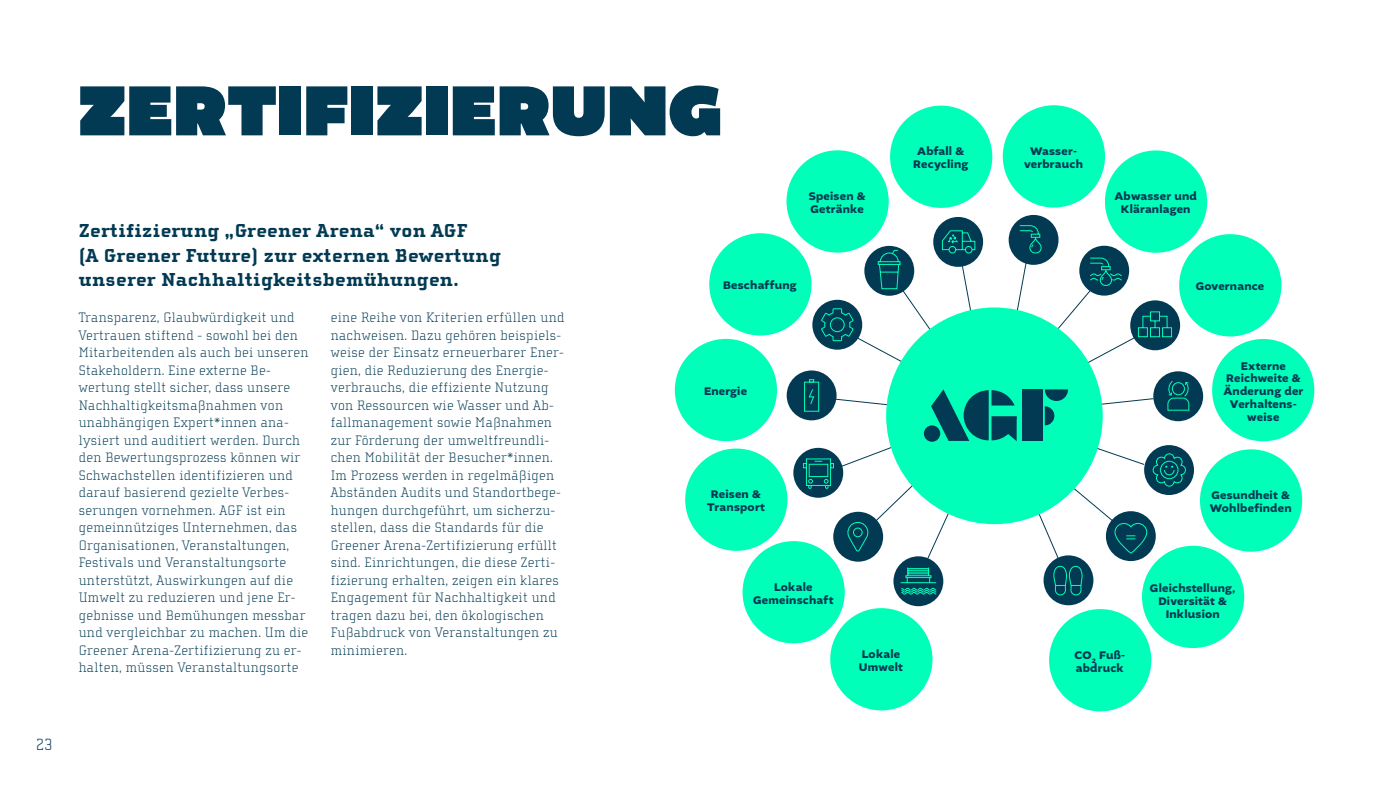
<style>
.page{position:relative;width:1400px;height:788px;background:#fff}
.page>*{position:absolute;margin:0;border:0;box-sizing:border-box;transform-origin:0 0}
.t1{font:900 74.38px "Altivo";letter-spacing:.02em;color:#033a53}
.t2{font:800 19.25px/24.5px "Cholla Slab OT";letter-spacing:.02em;color:#033a53}
.t3{font:100 16.62px "Cholla Slab OT";color:#033a53}
.t4{font:100 14px/17.5px "Cholla Slab OT";letter-spacing:.02em;color:#033a53}
.t5{font:700 11.64px/12.9px "Altivo";letter-spacing:.02em;color:#033a53;text-align:center}
</style>
<div class="page">
<div style="left:793px;top:448px;width:50px;height:49px;background:#033a53;border-radius:50%"></div>
<svg style="left:803px;top:458px;width:31px;height:31px"></svg>
<div style="left:675px;top:339px;width:102px;height:102px;background:#00ffb9;border-radius:50%"></div>
<div style="left:685px;top:448px;width:102px;height:102px;background:#00ffb9;border-radius:50%"></div>
<div style="left:709px;top:233px;width:103px;height:102px;background:#00ffb9;border-radius:50%"></div>
<div style="left:787px;top:150px;width:102px;height:102px;background:#00ffb9;border-radius:50%"></div>
<div style="left:890px;top:106px;width:102px;height:102px;background:#00ffb9;border-radius:50%"></div>
<div style="left:1003px;top:105px;width:102px;height:102px;background:#00ffb9;border-radius:50%"></div>
<div style="left:1105px;top:150px;width:102px;height:103px;background:#00ffb9;border-radius:50%"></div>
<div style="left:1179px;top:234px;width:102px;height:102px;background:#00ffb9;border-radius:50%"></div>
<div style="left:1212px;top:339px;width:102px;height:102px;background:#00ffb9;border-radius:50%"></div>
<div style="left:1200px;top:449px;width:102px;height:102px;background:#00ffb9;border-radius:50%"></div>
<div style="left:1142px;top:545px;width:102px;height:103px;background:#00ffb9;border-radius:50%"></div>
<div style="left:1049px;top:609px;width:102px;height:102px;background:#00ffb9;border-radius:50%"></div>
<div style="left:830px;top:608px;width:102px;height:102px;background:#00ffb9;border-radius:50%"></div>
<div style="left:743px;top:541px;width:102px;height:102px;background:#00ffb9;border-radius:50%"></div>
<div style="left:933px;top:217px;width:50px;height:50px;background:#033a53;border-radius:50%"></div>
<div style="left:1079px;top:246px;width:50px;height:49px;background:#033a53;border-radius:50%"></div>
<div style="left:1009px;top:215px;width:50px;height:50px;background:#033a53;border-radius:50%"></div>
<svg style="left:942px;top:230px;width:34px;height:84px"></svg>
<svg style="left:1014px;top:225px;width:28px;height:89px"></svg>
<div style="left:1130px;top:300px;width:50px;height:50px;background:#033a53;border-radius:50%"></div>
<div style="left:1153px;top:371px;width:50px;height:50px;background:#033a53;border-radius:50%"></div>
<div style="left:1144px;top:445px;width:50px;height:50px;background:#033a53;border-radius:50%"></div>
<svg style="left:1049px;top:257px;width:123px;height:106px"></svg>
<div style="left:1044px;top:555px;width:49px;height:50px;background:#033a53;border-radius:50%"></div>
<div style="left:893px;top:556px;width:50px;height:50px;background:#033a53;border-radius:50%"></div>
<div style="left:833px;top:511px;width:50px;height:50px;background:#033a53;border-radius:50%"></div>
<svg style="left:1167px;top:381px;width:23px;height:30px"></svg>
<svg style="left:847px;top:476px;width:110px;height:119px"></svg>
<svg style="left:837px;top:398px;width:50px;height:7px"></svg>
<svg style="left:1102px;top:398px;width:52px;height:7px"></svg>
<div style="left:787px;top:370px;width:50px;height:50px;background:#033a53;border-radius:50%"></div>
<div style="left:804px;top:381px;width:15px;height:30px;border:1px solid #00ffb9"></div>
<svg style="left:809px;top:379px;width:5px;height:3px"></svg>
<svg style="left:808px;top:389px;width:7px;height:16px"></svg>
<div style="left:812px;top:300px;width:50px;height:49px;background:#033a53;border-radius:50%"></div>
<svg style="left:840px;top:446px;width:59px;height:21px"></svg>
<svg style="left:1035px;top:443px;width:151px;height:153px"></svg>
<div style="left:886px;top:307px;width:217px;height:217px;background:#00ffb9;border-radius:50%"></div>
<div style="left:1022px;top:389px;width:21px;height:52px;background:#033a53"></div>
<svg style="left:1045px;top:389px;width:23px;height:36px"></svg>
<div style="left:924px;top:425px;width:16px;height:17px;background:#033a53;border-radius:50%"></div>
<svg style="left:931px;top:389px;width:86px;height:52px"></svg>
<div style="left:864px;top:246px;width:50px;height:50px;background:#033a53;border-radius:50%"></div>
<svg style="left:821px;top:249px;width:112px;height:117px"></svg>
<p class="t3" style="left:36px;top:735px;width:18px">23</p>
<h1 class="t1" style="left:79px;top:61px;width:644px">ZERTIFIZIERUNG</h1>
<h2 class="t2" style="left:79px;top:219px;width:424px">Zertifizierung „Greener Arena“ von AGF<br>(A Greener Future) zur externen Bewertung unserer Nachhaltigkeitsbemühungen.</h2>
<p class="t5" style="left:809px;top:190px;width:59px;text-align:left">Speisen &amp;<br>Getränke</p>
<p class="t5" style="left:723px;top:279px;width:75px">Beschaffung</p>
<p class="t4" style="left:79px;top:309px;width:231px">Transparenz, Glaubwürdigkeit und Vertrauen stiftend - sowohl bei den Mitarbeitenden als auch bei unseren Stakeholdern. Eine externe Be&shy;wertung stellt sicher, dass unsere Nachhaltigkeitsmaßnahmen von unabhängigen Expert*innen ana&shy;lysiert und auditiert werden. Durch den Bewertungsprozess können wir Schwachstellen identifizieren und darauf basierend gezielte Verbes&shy;serungen vornehmen. AGF ist ein gemeinnütziges Unternehmen, das Organisationen, Veranstaltungen, Festivals und Veranstaltungsorte unterstützt, Auswirkungen auf die Umwelt zu reduzieren und jene Er&shy;gebnisse und Bemühungen messbar und vergleichbar zu machen. Um die Greener Arena-Zertifizierung zu er&shy;halten, müssen Veranstaltungsorte</p>
<p class="t4" style="left:331px;top:309px;width:235px">eine Reihe von Kriterien erfüllen und nachweisen. Dazu gehören beispiels&shy;weise der Einsatz erneuerbarer Ener&shy;gien, die Reduzierung des Energie&shy;verbrauchs, die effiziente Nutzung von Ressourcen wie Wasser und Ab&shy;fallmanagement sowie Maßnahmen zur Förderung der umweltfreundli&shy;chen Mobilität der Besucher*innen.<br>Im Prozess werden in regelmäßigen Abständen Audits und Standortbege&shy;hungen durchgeführt, um sicherzu&shy;stellen, dass die Standards für die Greener Arena-Zertifizierung erfüllt sind. Einrichtungen, die diese Zerti&shy;fizierung erhalten, zeigen ein klares Engagement für Nachhaltigkeit und tragen dazu bei, den ökologischen Fußabdruck von Veranstaltungen zu minimieren.</p>
<p class="t5" style="left:704px;top:385px;width:45px">Energie</p>
<p class="t5" style="left:707px;top:488px;width:59px">Reisen &amp;<br>Transport</p>
<p class="t5" style="left:753px;top:580px;width:82px">Lokale<br>Gemeinschaft</p>
<p class="t5" style="left:859px;top:647px;width:46px;text-align:left">Lokale<br>Umwelt</p>
<p class="t5" style="left:913px;top:145px;width:57px">Abfall &amp;<br>Recycling</p>
<p class="t5" style="left:1024px;top:145px;width:60px">Wasser&shy;verbrauch</p>
<p class="t5" style="left:1114px;top:190px;width:84px">Abwasser und<br>Kläranlagen</p>
<p class="t5" style="left:1196px;top:280px;width:70px">Governance</p>
<p class="t5" style="left:1223px;top:359px;width:81px">Externe<br>Reichweite &amp;<br>Änderung der<br>Verhaltens&shy;weise</p>
<p class="t5" style="left:1210px;top:489px;width:84px;text-align:left">Gesundheit &amp;<br>Wohlbefinden</p>
<p class="t5" style="left:1150px;top:582px;width:87px">Gleichstellung,<br>Diversität &amp;<br>Inklusion</p>
<p class="t5" style="left:1074px;top:648px;width:53px;text-align:left">CO<sub>2</sub> Fuß&shy;abdruck</p>
</div>
